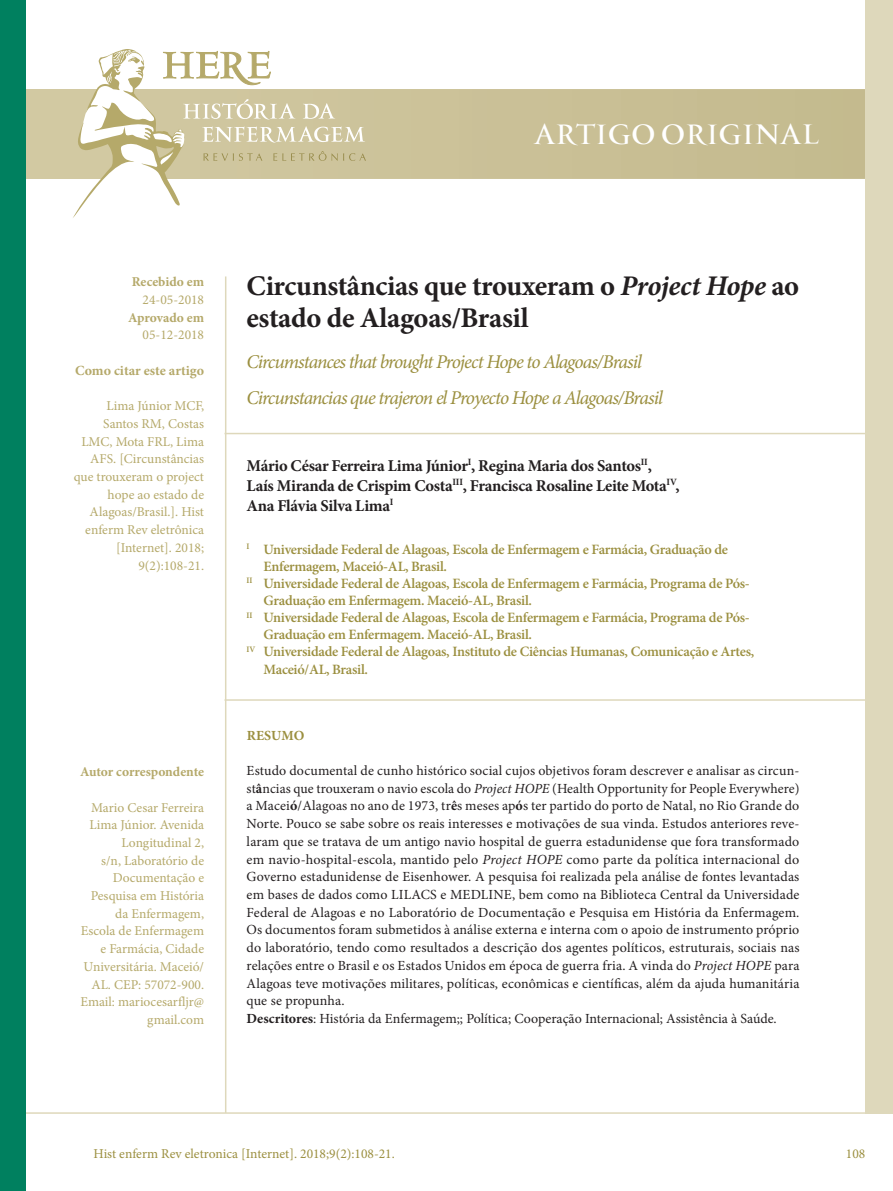
<style>
.page{position:relative;width:893px;height:1191px;background:#fff}
.page>*{position:absolute;margin:0;border:0;box-sizing:border-box;transform-origin:0 0}
.t1{font:700 28.5px/31.5px "Minion Pro";letter-spacing:-.015em;color:#231f20}
.t2{font:27px "PF Monumenta Pro";letter-spacing:-.005em;color:#fff}
.t3{font:italic 19.5px/36.8px "Minion Pro";letter-spacing:-.055em;color:#9b8f3f}
.t4{font:700 16.5px/19.8px "Minion Pro";letter-spacing:-.02em;color:#231f20}
.t5{font:600 14.25px "Minion Pro";letter-spacing:-.02em;color:#9b8f3f}
.t6{font:13.95px/17.7px "Minion Pro";letter-spacing:.01em;color:#231f20}
.t7{font:700 13.95px "Minion Pro";color:#b5a96a}
.t8{font:700 13.95px "Minion Pro";letter-spacing:.005em;color:#9b8f3f}
.t9{font:13.5px/17.7px "Minion Pro";color:#b5a96a;text-align:right}
.t10{font:13.5px "Minion Pro";color:#9b8f3f}
.t11{font:700 13.5px "Minion Pro";letter-spacing:-.005em;color:#b5a96a}
.s1{font-style:italic}
.s2{font-weight:700}
</style>
<div class="page">
<svg style="left:26px;top:89px;width:839px;height:90px;background:#c9bf95"></svg>
<hr style="left:225px;top:276px;width:1px;height:837px;background:#ded8bb">
<div style="left:865px;top:0;width:28px;height:1113px;background:#ded8bb"></div>
<hr style="left:0;top:1112px;width:893px;height:1px;background:#ded8bb">
<div style="left:0;top:0;width:26px;height:1191px;background:#00805f"></div>
<svg style="left:71px;top:49px;width:294px;height:169px"></svg>
<hr style="left:225px;top:433px;width:668px;height:1px;background:#ded8bb">
<hr style="left:225px;top:699px;width:668px;height:2px;background:#ded8bb">
<h2 class="t2" style="left:534px;top:117px;width:287px">ARTIGO ORIGINAL</h2>
<p class="t11" style="left:132px;top:272px;width:74px">Recebido em</p>
<p class="t9" style="left:143px;top:291px;width:63px">24-05-2018</p>
<p class="t11" style="left:128px;top:308px;width:77px">Aprovado em</p>
<p class="t9" style="left:143px;top:326px;width:63px">05-12-2018</p>
<p class="t7" style="left:75px;top:360px;width:131px">Como citar este artigo</p>
<p class="t9" style="left:74px;top:397px;width:132px">Lima Júnior MCF,<br>Santos RM, Costas<br>LMC, Mota FRL, Lima<br>AFS. [Circunstâncias que trouxeram o project hope ao estado de<br>Alagoas/Brasil.]. Hist enferm Rev eletrônica [Internet]. 2018;<br>9(2):108-21.</p>
<p class="t11" style="left:80px;top:762px;width:126px">Autor correspondente</p>
<p class="t9" style="left:80px;top:798px;width:125px">Mario Cesar Ferreira<br>Lima Júnior. Avenida<br>Longitudinal 2,<br>s/n, Laboratório de<br>Documentação e<br>Pesquisa em História da Enfermagem,<br>Escola de Enfermagem e Farmácia, Cidade<br>Universitária. Maceió/<br>AL. CEP: 57072-900.<br>Email: mariocesarfljr@ gmail.com</p>
<h1 class="t1" style="left:247px;top:270px;width:554px">Circunstâncias que trouxeram o <span class="s1">Project Hope</span> ao estado de Alagoas/Brasil</h1>
<h3 class="t3" style="left:247px;top:343px;width:418px">Circumstances that brought Project Hope to Alagoas/Brasil<br>Circunstancias que trajeron el Proyecto Hope a Alagoas/Brasil</h3>
<p class="t4" style="left:247px;top:455px;width:434px">Mário César Ferreira Lima Júnior<sup>I</sup>, Regina Maria dos Santos<sup>II</sup>,<br>Laís Miranda de Crispim Costa<sup>III</sup>, Francisca Rosaline Leite Mota<sup>IV</sup>,<br>Ana Flávia Silva Lima<sup>I</sup></p>
<p class="t5" style="left:247px;top:539px;width:483px"><sup>I</sup> Universidade Federal de Alagoas, Escola de Enfermagem e Farmácia, Graduação de</p>
<p class="t5" style="left:264px;top:556px;width:185px">Enfermagem, Maceió-AL, Brasil.</p>
<p class="t5" style="left:247px;top:573px;width:505px"><sup>II</sup> Universidade Federal de Alagoas, Escola de Enfermagem e Farmácia, Programa de Pós-</p>
<p class="t5" style="left:264px;top:591px;width:270px">Graduação em Enfermagem. Maceió-AL, Brasil.</p>
<p class="t5" style="left:247px;top:608px;width:505px"><sup>II</sup> Universidade Federal de Alagoas, Escola de Enfermagem e Farmácia, Programa de Pós-</p>
<p class="t5" style="left:264px;top:625px;width:270px">Graduação em Enfermagem. Maceió-AL, Brasil.</p>
<p class="t5" style="left:247px;top:642px;width:509px"><sup>IV</sup> Universidade Federal de Alagoas, Instituto de Ciências Humanas, Comunicação e Artes,</p>
<p class="t5" style="left:264px;top:659px;width:106px">Maceió/AL, Brasil.</p>
<p class="t8" style="left:247px;top:725px;width:59px">RESUMO</p>
<p class="t6" style="left:247px;top:762px;width:554px">Estudo documental de cunho histórico social cujos objetivos foram descrever e analisar as circun&shy;st<span class="s2">â</span>ncias que trouxeram o navio escola do <span class="s1">Project HOPE</span> (Health Opportunity for People Everywhere) a Macei<span class="s2">ó</span>/Alagoas no ano de 1973, tr<span class="s2">ê</span>s meses ap<span class="s2">ó</span>s ter partido do porto de Natal, no Rio Grande do Norte. Pouco se sabe sobre os reais interesses e motivações de sua vinda. Estudos anteriores reve&shy;laram que se tratava de um antigo navio hospital de guerra estadunidense que fora transformado em navio-hospital-escola, mantido pelo <span class="s1">Project HOPE</span> como parte da política internacional do Governo estadunidense de Eisenhower. A pesquisa foi realizada pela análise de fontes levantadas em bases de dados como LILACS e MEDLINE, bem como na Biblioteca Central da Universidade Federal de Alagoas e no Laboratório de Documentação e Pesquisa em História da Enfermagem.<br>Os documentos foram submetidos à análise externa e interna com o apoio de instrumento próprio do laboratório, tendo como resultados a descrição dos agentes políticos, estruturais, sociais nas relações entre o Brasil e os Estados Unidos em época de guerra fria. A vinda do <span class="s1">Project HOPE</span> para Alagoas teve motivações militares, políticas, econômicas e científicas, além da ajuda humanitária que se propunha.<br><span class="s2">Descritores</span>: História da Enfermagem;; Política; Cooperação Internacional; Assistência à Saúde.</p>
<p class="t10" style="left:94px;top:1144px;width:303px">Hist enferm Rev eletronica [Internet]. 2018;9(2):108-21.</p>
<p class="t10" style="left:846px;top:1144px;width:21px">108</p>
</div>
